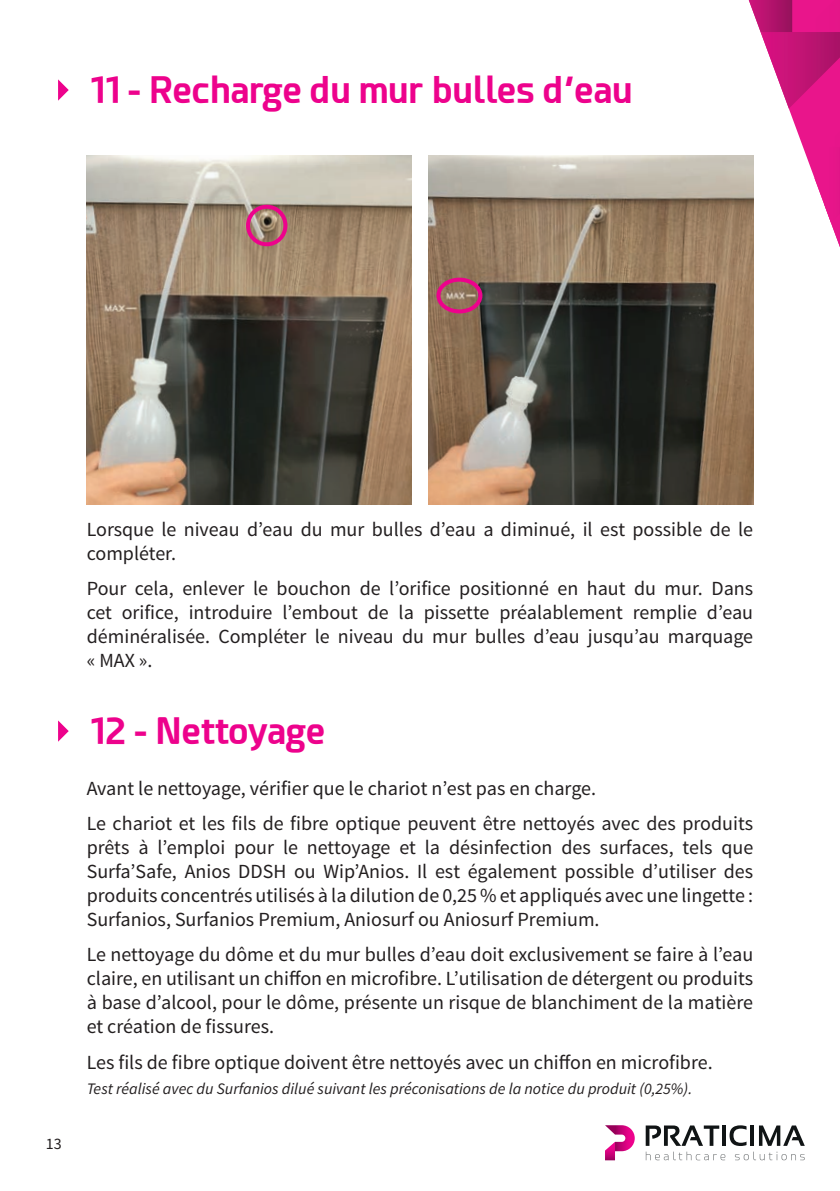
<style>
.page{position:relative;width:840px;height:1191px;background:#fff}
.page>*{position:absolute;margin:0;border:0;box-sizing:border-box;transform-origin:0 0}
.Texte_courant{font:700 36px "Esphimere";color:#ed028c}
.Puces_roses{font:20px/24px "Source Sans Pro";color:#231f20;text-align:justify}
.Puces_roses-2{font:italic 16px "Source Sans Pro";color:#231f20}
.t1{font:16px "Source Sans Pro";color:#231f20}
</style>
<div class="page">
<svg style="left:645px;top:1125px;width:159px;height:35px"></svg>
<svg style="left:605px;top:1125px;width:29px;height:35px"></svg>
<svg style="left:742px;top:0;width:97px;height:293px"></svg>
<svg style="left:58px;top:79px;width:11px;height:22px"></svg>
<img style="left:87px;top:156px;width:324px;height:349px">
<img style="left:428px;top:156px;width:324px;height:349px">
<svg style="left:58px;top:720px;width:11px;height:21px"></svg>
<div style="left:246px;top:205px;width:41px;height:41px;border:4px solid #ed028c;border-radius:50%"></div>
<div style="left:436px;top:278px;width:46px;height:35px;border:4px solid #ed028c;border-radius:50%"></div>
<p class="Texte_courant" style="left:90px;top:68px;width:544px">11 - Recharge du mur bulles d’eau</p>
<p class="t1" style="left:46px;top:1133px;width:17px">13</p>
<p class="Puces_roses" style="left:87px;top:517px;width:667px">Lorsque le niveau d’eau du mur bulles d’eau a diminué, il est possible de le compléter.</p>
<p class="Puces_roses" style="left:87px;top:576px;width:667px">Pour cela, enlever le bouchon de l’orifice positionné en haut du mur. Dans cet orifice, introduire l’embout de la pissette préalablement remplie d’eau déminéralisée. Compléter le niveau du mur bulles d’eau jusqu’au marquage « MAX ».</p>
<p class="Texte_courant" style="left:90px;top:708px;width:237px">12 - Nettoyage</p>
<p class="Puces_roses" style="left:87px;top:776px;width:510px">Avant le nettoyage, vérifier que le chariot n’est pas en charge.</p>
<p class="Puces_roses" style="left:87px;top:811px;width:667px">Le chariot et les fils de fibre optique peuvent être nettoyés avec des produits prêts à l’emploi pour le nettoyage et la désinfection des surfaces, tels que Surfa’Safe, Anios DDSH ou Wip’Anios. Il est également possible d’utiliser des produits concentrés utilisés à la dilution de 0,25 % et appliqués avec une lingette :<br>Surfanios, Surfanios Premium, Aniosurf ou Aniosurf Premium.</p>
<p class="Puces_roses" style="left:87px;top:943px;width:667px">Le nettoyage du dôme et du mur bulles d’eau doit exclusivement se faire à l’eau claire, en utilisant un chiffon en microfibre. L’utilisation de détergent ou produits à base d’alcool, pour le dôme, présente un risque de blanchiment de la matière et création de fissures.</p>
<p class="Puces_roses" style="left:87px;top:1050px;width:627px">Les fils de fibre optique doivent être nettoyés avec un chiffon en microfibre.</p>
<p class="Puces_roses-2" style="left:87px;top:1078px;width:606px">Test réalisé avec du Surfanios dilué suivant les préconisations de la notice du produit (0,25%).</p>
</div>
